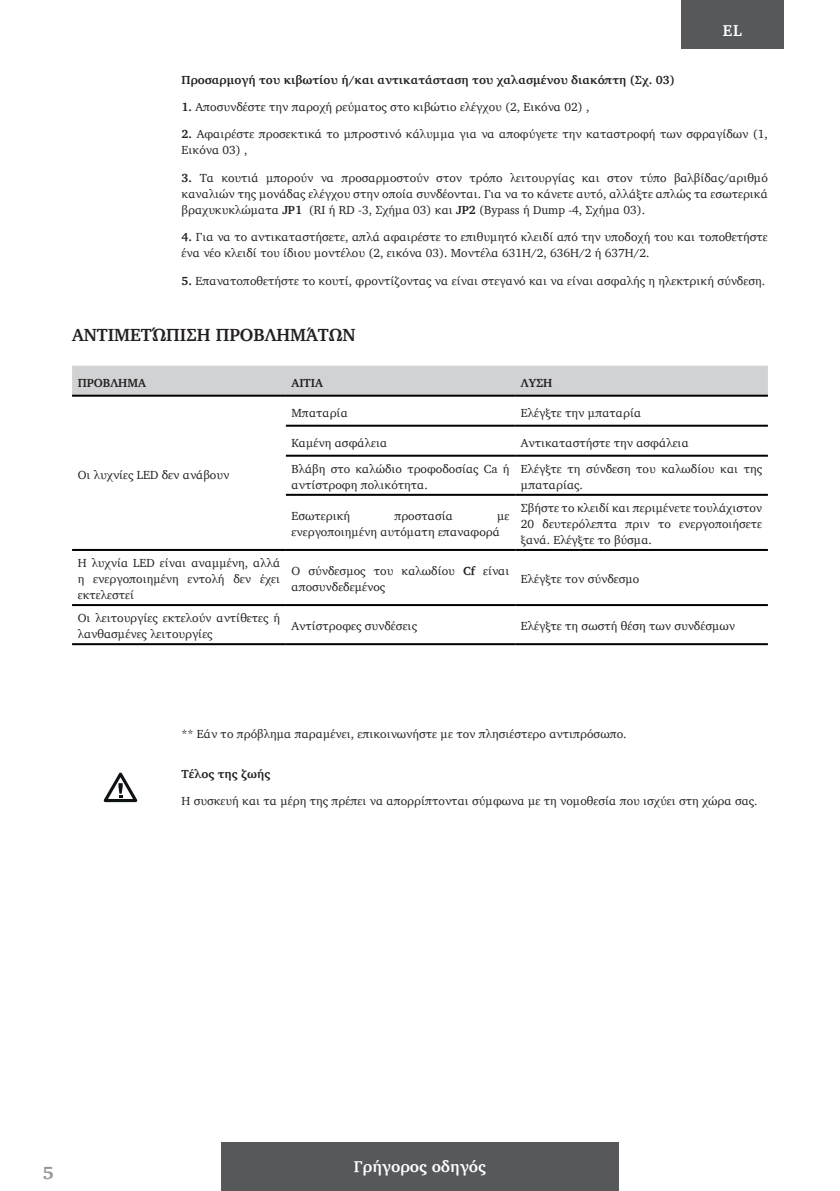
<style>
.page{position:relative;width:840px;height:1191px;background:#fff}
.page>*{position:absolute;margin:0;border:0;box-sizing:border-box;transform-origin:0 0}
.t1{font:700 18px "Charter";color:#231f20}
.t2{font:700 18px "Charter";color:#939598;scale:1.11 1}
.t3{font:700 16px "Charter";color:#fff}
.t4{font:12px/16px "Charter";color:#231f20}
.t5{font:700 12px "Charter";color:#231f20}
.s1{font-weight:700}
</style>
<div class="page">
<div style="left:680px;top:0;width:103px;height:48px;background:#57585a"></div>
<div style="left:221px;top:1142px;width:397px;height:49px;background:#57585a"></div>
<svg style="left:103px;top:772px;width:35px;height:31px"></svg>
<div style="left:72px;top:366px;width:695px;height:29px;background:#d1d2d4"></div>
<hr style="left:72px;top:395px;width:214px;height:2px;background:#000">
<hr style="left:72px;top:549px;width:214px;height:2px;background:#000">
<hr style="left:286px;top:549px;width:229px;height:2px;background:#000">
<hr style="left:515px;top:549px;width:252px;height:2px;background:#000">
<hr style="left:286px;top:494px;width:229px;height:2px;background:#000">
<hr style="left:515px;top:494px;width:252px;height:2px;background:#000">
<hr style="left:286px;top:455px;width:229px;height:2px;background:#000">
<hr style="left:515px;top:455px;width:252px;height:2px;background:#000">
<hr style="left:286px;top:395px;width:229px;height:2px;background:#000">
<hr style="left:515px;top:395px;width:252px;height:2px;background:#000">
<hr style="left:286px;top:425px;width:229px;height:2px;background:#000">
<hr style="left:515px;top:425px;width:252px;height:2px;background:#000">
<hr style="left:72px;top:604px;width:214px;height:2px;background:#000">
<hr style="left:286px;top:604px;width:229px;height:2px;background:#000">
<hr style="left:515px;top:604px;width:252px;height:2px;background:#000">
<hr style="left:72px;top:643px;width:214px;height:2px;background:#000">
<hr style="left:286px;top:643px;width:229px;height:2px;background:#000">
<hr style="left:515px;top:643px;width:252px;height:2px;background:#000">
<h2 class="t3" style="left:722px;top:17px;width:21px">EL</h2>
<p class="t5" style="left:181px;top:69px;width:494px">Προσαρμογή του κιβωτίου ή/και αντικατάσταση του χαλασμένου διακόπτη (Σχ. 03)</p>
<p class="t4" style="left:181px;top:99px;width:409px"><span class="s1">1.</span> Αποσυνδέστε την παροχή ρεύματος στο κιβώτιο ελέγχου (2, Εικόνα 02) ,</p>
<p class="t4" style="left:181px;top:126px;width:587px"><span class="s1">2.</span> Αφαιρέστε προσεκτικά το μπροστινό κάλυμμα για να αποφύγετε την καταστροφή των σφραγίδων (1,<br>Εικόνα 03) ,</p>
<p class="t4" style="left:181px;top:170px;width:587px;text-align:justify"><span class="s1">3.</span> Τα κουτιά μπορούν να προσαρμοστούν στον τρόπο λειτουργίας και στον τύπο βαλβίδας/αριθμό καναλιών της μονάδας ελέγχου στην οποία συνδέονται. Για να το κάνετε αυτό, αλλάξτε απλώς τα εσωτερικά βραχυκυκλώματα <span class="s1">JP1</span> (RI ή RD -3, Σχήμα 03) και <span class="s1">JP2</span> (Bypass ή Dump -4, Σχήμα 03).</p>
<p class="t4" style="left:181px;top:229px;width:587px"><span class="s1">4.</span> Για να το αντικαταστήσετε, απλά αφαιρέστε το επιθυμητό κλειδί από την υποδοχή του και τοποθετήστε ένα νέο κλειδί του ίδιου μοντέλου (2, εικόνα 03). Μοντέλα 631H/2, 636H/2 ή 637H/2.</p>
<p class="t4" style="left:181px;top:272px;width:584px"><span class="s1">5.</span> Επανατοποθετήστε το κουτί, φροντίζοντας να είναι στεγανό και να είναι ασφαλής η ηλεκτρική σύνδεση.</p>
<h1 class="t1" style="left:72px;top:319px;width:285px">ΑΝΤΙΜΕΤΏΠΙΣΗ ΠΡΟΒΛΗΜΆΤΩΝ</h1>
<p class="t5" style="left:78px;top:372px;width:70px">ΠΡΟΒΛΗΜΑ</p>
<p class="t5" style="left:291px;top:372px;width:33px">ΑΙΤΙΑ</p>
<p class="t5" style="left:520px;top:372px;width:33px">ΛΥΣΗ</p>
<p class="t4" style="left:78px;top:466px;width:153px">Οι λυχνίες LED δεν ανάβουν</p>
<p class="t4" style="left:291px;top:404px;width:58px">Μπαταρία</p>
<p class="t4" style="left:520px;top:404px;width:122px">Ελέγξτε την μπαταρία</p>
<p class="t4" style="left:291px;top:434px;width:97px">Καμένη ασφάλεια</p>
<p class="t4" style="left:520px;top:434px;width:169px">Αντικαταστήστε την ασφάλεια</p>
<p class="t4" style="left:291px;top:461px;width:219px">Βλάβη στο καλώδιο τροφοδοσίας Ca ή αντίστροφη πολικότητα.</p>
<p class="t4" style="left:520px;top:461px;width:243px">Ελέγξτε τη σύνδεση του καλωδίου και της μπαταρίας.</p>
<p class="t4" style="left:291px;top:508px;width:60px">Εσωτερική</p>
<p class="t4" style="left:394px;top:508px;width:60px">προστασία</p>
<p class="t4" style="left:291px;top:508px;width:219px;text-indent:205px">με ενεργοποιημένη αυτόματη επαναφορά</p>
<p class="t4" style="left:520px;top:500px;width:243px;text-align:justify">Σβήστε το κλειδί και περιμένετε τουλάχιστον 20 δευτερόλεπτα πριν το ενεργοποιήσετε ξανά. Ελέγξτε το βύσμα.</p>
<p class="t4" style="left:78px;top:555px;width:204px;text-align:justify">Η λυχνία LED είναι αναμμένη, αλλά η ενεργοποιημένη εντολή δεν έχει εκτελεστεί</p>
<p class="t4" style="left:291px;top:563px;width:219px">Ο σύνδεσμος του καλωδίου <span class="s1">Cf</span> είναι αποσυνδεδεμένος</p>
<p class="t4" style="left:520px;top:571px;width:120px">Ελέγξτε τον σύνδεσμο</p>
<p class="t4" style="left:78px;top:610px;width:204px">Οι λειτουργίες εκτελούν αντίθετες ή λανθασμένες λειτουργίες</p>
<p class="t4" style="left:291px;top:618px;width:127px">Αντίστροφες συνδέσεις</p>
<p class="t4" style="left:520px;top:618px;width:216px">Ελέγξτε τη σωστή θέση των συνδέσμων</p>
<p class="t4" style="left:181px;top:725px;width:446px">** Εάν το πρόβλημα παραμένει, επικοινωνήστε με τον πλησιέστερο αντιπρόσωπο.</p>
<p class="t5" style="left:181px;top:763px;width:90px">Τέλος της ζωής</p>
<p class="t4" style="left:181px;top:793px;width:577px">Η συσκευή και τα μέρη της πρέπει να απορρίπτονται σύμφωνα με τη νομοθεσία που ισχύει στη χώρα σας.</p>
<h1 class="t2" style="left:43px;top:1157px;width:12px">5</h1>
<h2 class="t3" style="left:354px;top:1152px;width:133px">Γρήγορος οδηγός</h2>
</div>
